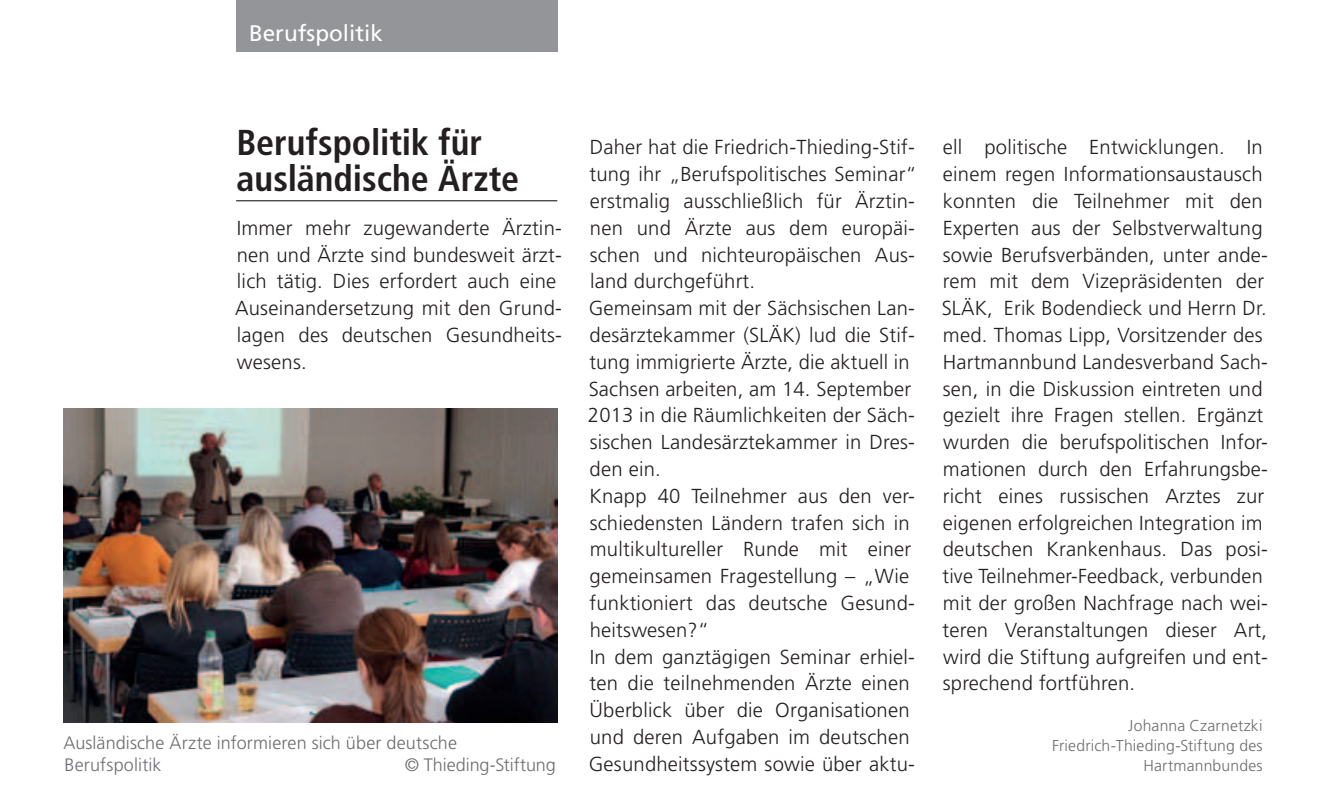
<style>
.page{position:relative;width:1340px;height:804px;background:#fff}
.page>*{position:absolute;margin:0;border:0;box-sizing:border-box;transform-origin:0 0}
.Überschrift{font:700 condensed 36px/36px "Frutiger";color:#231f20}
.t1{font:22.5px "Frutiger";color:#fff}
.Text_allgemein{font:300 20.25px/26.8px "Frutiger";letter-spacing:.01em;color:#231f20}
.Bildunterschrift{font:300 18px "Frutiger";letter-spacing:.005em;color:#6c6d70}
.Autoren{font:300 15.75px "Frutiger";letter-spacing:.01em;color:#6c6d70}
</style>
<div class="page">
<hr style="left:236px;top:200px;width:321px;height:1px;background:#231f20">
<div style="left:236px;top:0;width:321px;height:51px;background:#939598"></div>
<img style="left:64px;top:409px;width:493px;height:313px">
<p class="t1" style="left:249px;top:20px;width:135px">Berufspolitik</p>
<p class="Überschrift" style="left:236px;top:124px;width:284px">Berufspolitik für ausländische Ärzte</p>
<p class="Text_allgemein" style="left:235px;top:214px;width:328px">Immer mehr zugewanderte Ärztin&shy;nen und Ärzte sind bundesweit ärzt&shy;lich tätig. Dies erfordert auch eine<br>Auseinandersetzung mit den Grund&shy;lagen des deutschen Gesundheits&shy;wesens.</p>
<p class="Bildunterschrift" style="left:63px;top:733px;width:395px">Ausländische Ärzte informieren sich über deutsche</p>
<p class="Bildunterschrift" style="left:65px;top:754px;width:98px">Berufspolitik</p>
<p class="Bildunterschrift" style="left:405px;top:754px;width:153px">© Thieding-Stiftung</p>
<p class="Text_allgemein" style="left:589px;top:134px;width:329px;text-align:justify">Daher hat die Friedrich-Thieding-Stif&shy;tung ihr „Berufspolitisches Seminar“ erstmalig ausschließlich für Ärztin&shy;nen und Ärzte aus dem europäi&shy;schen und nichteuropäischen Aus&shy;land durchgeführt.</p>
<p class="Text_allgemein" style="left:588px;top:295px;width:328px">Gemeinsam mit der Sächsischen Lan&shy;desärztekammer (SLÄK) lud die Stif&shy;tung immigrierte Ärzte, die aktuell in<br>Sachsen arbeiten, am 14. September<br>2013 in die Räumlichkeiten der Säch&shy;sischen Landesärztekammer in Dres&shy;den ein.</p>
<p class="Text_allgemein" style="left:589px;top:482px;width:327px">Knapp 40 Teilnehmer aus den ver&shy;schiedensten Ländern trafen sich in multikultureller Runde mit einer gemeinsamen Fragestellung – „Wie funktioniert das deutsche Gesund&shy;heitswesen?“</p>
<p class="Text_allgemein" style="left:589px;top:643px;width:327px">In dem ganztägigen Seminar erhiel&shy;ten die teilnehmenden Ärzte einen Überblick über die Organisationen und deren Aufgaben im deutschen Gesundheitssystem sowie über aktu-</p>
<p class="Text_allgemein" style="left:941px;top:134px;width:328px">ell politische Entwicklungen. In einem regen Informationsaustausch konnten die Teilnehmer mit den Experten aus der Selbstverwaltung sowie Berufsverbänden, unter ande&shy;rem mit dem Vizepräsidenten der SLÄK, Erik Bodendieck und Herrn Dr. med. Thomas Lipp, Vorsitzender des Hartmannbund Landesverband Sach&shy;sen, in die Diskussion eintreten und gezielt ihre Fragen stellen. Ergänzt wurden die berufspolitischen Infor&shy;mationen durch den Erfahrungsbe&shy;richt eines russischen Arztes zur eigenen erfolgreichen Integration im deutschen Krankenhaus. Das posi&shy;tive Teilnehmer-Feedback, verbunden mit der großen Nachfrage nach wei&shy;teren Veranstaltungen dieser Art, wird die Stiftung aufgreifen und ent&shy;sprechend fortführen.</p>
<p class="Autoren" style="left:1128px;top:716px;width:136px">Johanna Czarnetzki</p>
<p class="Autoren" style="left:1052px;top:736px;width:212px">Friedrich-Thieding-Stiftung des</p>
<p class="Autoren" style="left:1143px;top:757px;width:121px">Hartmannbundes</p>
</div>
